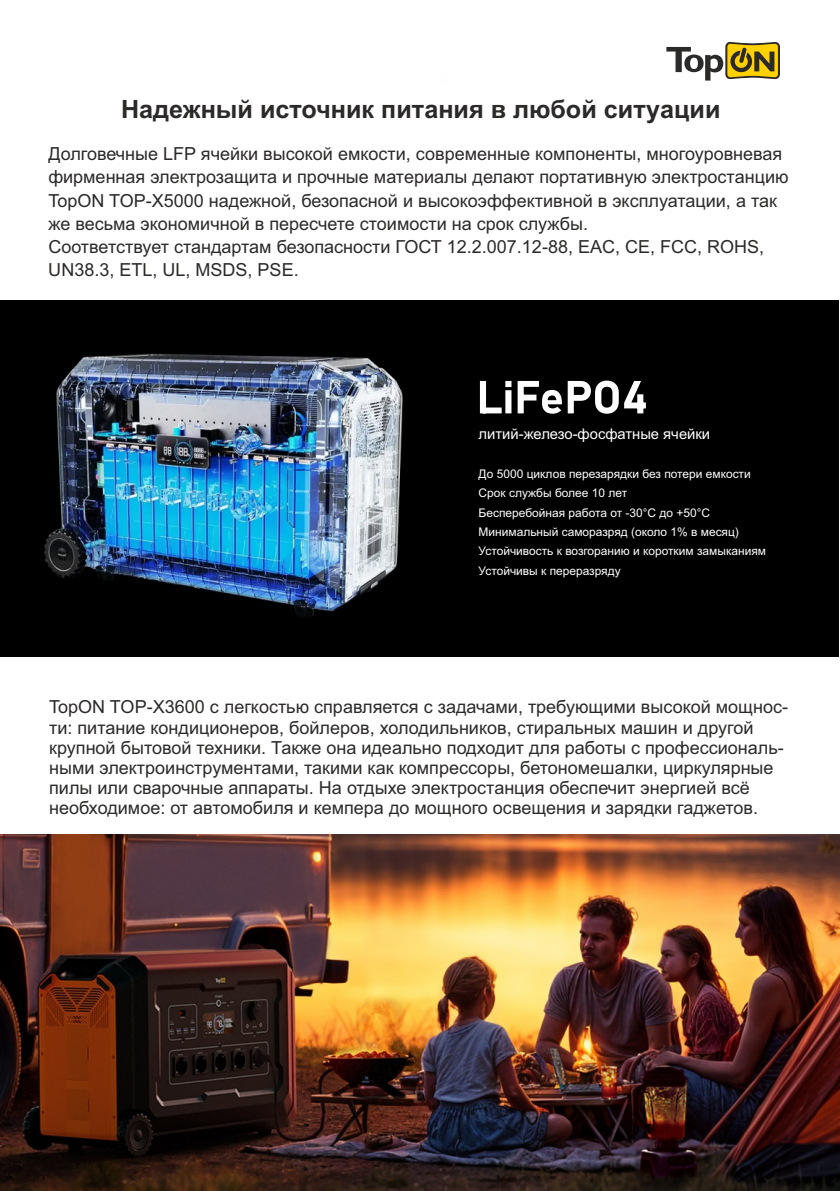
<style>
.page{position:relative;width:840px;height:1191px;background:#fff}
.page>*{position:absolute;margin:0;border:0;box-sizing:border-box;transform-origin:0 0}
.t1{font:700 25.2px "Arial";color:#2b2a29}
.t2{font:18px/20.2px "Arial";color:#2b2a29}
.t3{font:14.8px "Arial";color:#fefefe}
.t4{font:12px/19.4px "Arial";color:#fefefe}
</style>
<div class="page">
<svg style="left:666px;top:42px;width:113px;height:39px"></svg>
<div style="left:0;top:300px;width:838px;height:356px;background:#000"></div>
<img style="left:44px;top:353px;width:359px;height:264px">
<svg style="left:479px;top:381px;width:32px;height:32px"></svg>
<svg style="left:517px;top:381px;width:44px;height:33px"></svg>
<svg style="left:567px;top:380px;width:78px;height:34px"></svg>
<img style="left:0;top:835px;width:838px;height:355px">
<h1 class="t1" style="left:121px;top:100px;width:600px">Надежный источник питания в любой ситуации</h1>
<p class="t2" style="left:48px;top:144px;width:741px;line-height:23.2px">Долговечные LFP ячейки высокой емкости, современные компоненты, многоуровневая фирменная электрозащита и прочные материалы делают портативную электростанцию TopON TOP-X5000 надежной, безопасной и высокоэффективной в эксплуатации, а так же весьма экономичной в пересчете стоимости на срок службы.<br>Соответствует стандартам безопасности ГОСТ 12.2.007.12-88, EAC, CE, FCC, ROHS, UN38.3, ETL, UL, MSDS, PSE.</p>
<p class="t3" style="left:478px;top:428px;width:233px">литий-железо-фосфатные ячейки</p>
<p class="t4" style="left:478px;top:465px;width:289px">До 5000 циклов перезарядки без потери емкости Срок службы более 10 лет<br>Бесперебойная работа от -30°C до +50°C Минимальный саморазряд (около 1% в месяц)<br>Устойчивость к возгоранию и коротким замыканиям Устойчивы к переразряду</p>
<p class="t2" style="left:49px;top:698px;width:740px">TopON TOP-X3600 с легкостью справляется с задачами, требующими высокой мощнос&shy;ти: питание кондиционеров, бойлеров, холодильников, стиральных машин и другой крупной бытовой техники. Также она идеально подходит для работы с профессиональ&shy;ными электроинструментами, такими как компрессоры, бетономешалки, циркулярные пилы или сварочные аппараты. На отдыхе электростанция обеспечит энергией всё необходимое: от автомобиля и кемпера до мощного освещения и зарядки гаджетов.</p>
</div>
